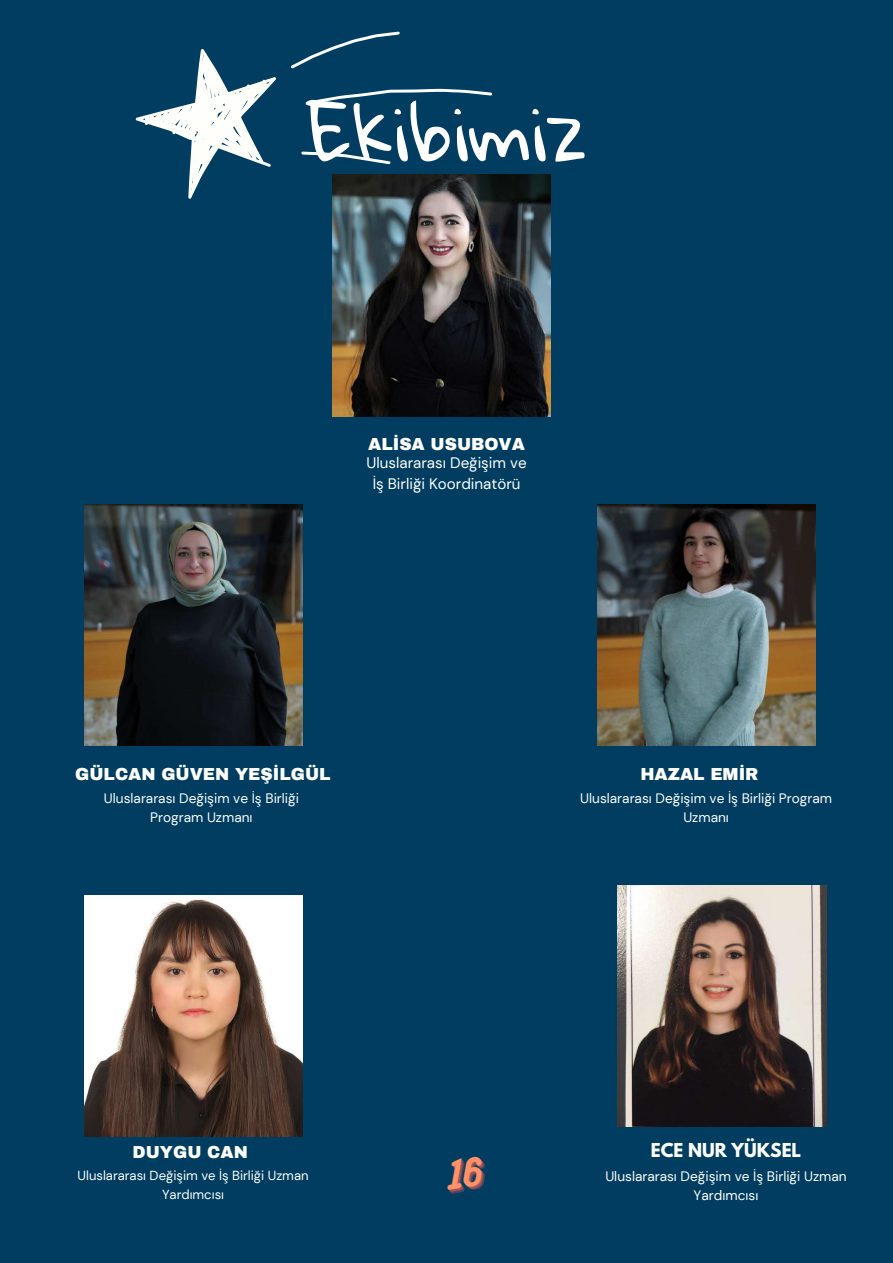
<style>
.page{position:relative;width:893px;height:1263px;background:#003d60}
.page>*{position:absolute;margin:0;border:0;box-sizing:border-box;transform-origin:0 0}
.t1{font:71.55px "Gloria Hallelujah";color:#fff}
.t2{font:900 17.02px "Archivo";color:#fefffb}
.t3{font:700 17.02px "League Spartan";color:#fefffb}
.t4{font:15.15px/20.9px "DM Sans";color:#fefffb;text-align:center}
.t5{font:13.65px/19.1px "DM Sans";color:#fefffb;text-align:center}
.t6{font:13.05px/18.3px "DM Sans";color:#fefffb;text-align:center}
</style>
<div class="page">
<img style="left:332px;top:175px;width:218px;height:241px">
<img style="left:85px;top:504px;width:218px;height:241px">
<img style="left:597px;top:504px;width:218px;height:242px">
<img style="left:85px;top:895px;width:218px;height:242px">
<img style="left:617px;top:885px;width:209px;height:242px">
<svg style="left:135px;top:31px;width:357px;height:168px"></svg>
<h1 class="t1" style="left:306px;top:95px;width:283px">Ekibimiz</h1>
<p class="t2" style="left:368px;top:435px;width:158px">ALİSA USUBOVA</p>
<p class="t4" style="left:366px;top:453px;width:162px">Uluslararası Değişim ve<br>İş Birliği Koordinatörü</p>
<p class="t2" style="left:75px;top:765px;width:257px">GÜLCAN GÜVEN YEŞİLGÜL</p>
<p class="t2" style="left:640px;top:765px;width:120px">HAZAL EMİR</p>
<p class="t5" style="left:104px;top:789px;width:197px">Uluslararası Değişim ve İş Birliği<br>Program Uzmanı</p>
<p class="t5" style="left:580px;top:789px;width:253px">Uluslararası Değişim ve İş Birliği Program<br>Uzmanı</p>
<p class="t2" style="left:133px;top:1142px;width:117px">DUYGU CAN</p>
<p class="t3" style="left:651px;top:1142px;width:152px">ECE NUR YÜKSEL</p>
<p class="t6" style="left:78px;top:1167px;width:232px">Uluslararası Değişim ve İş Birliği Uzman<br>Yardımcısı</p>
<p class="t5" style="left:605px;top:1167px;width:243px">Uluslararası Değişim ve İş Birliği Uzman</p>
<p class="t5" style="left:693px;top:1186px;width:66px">Yardımcısı</p>
</div>
